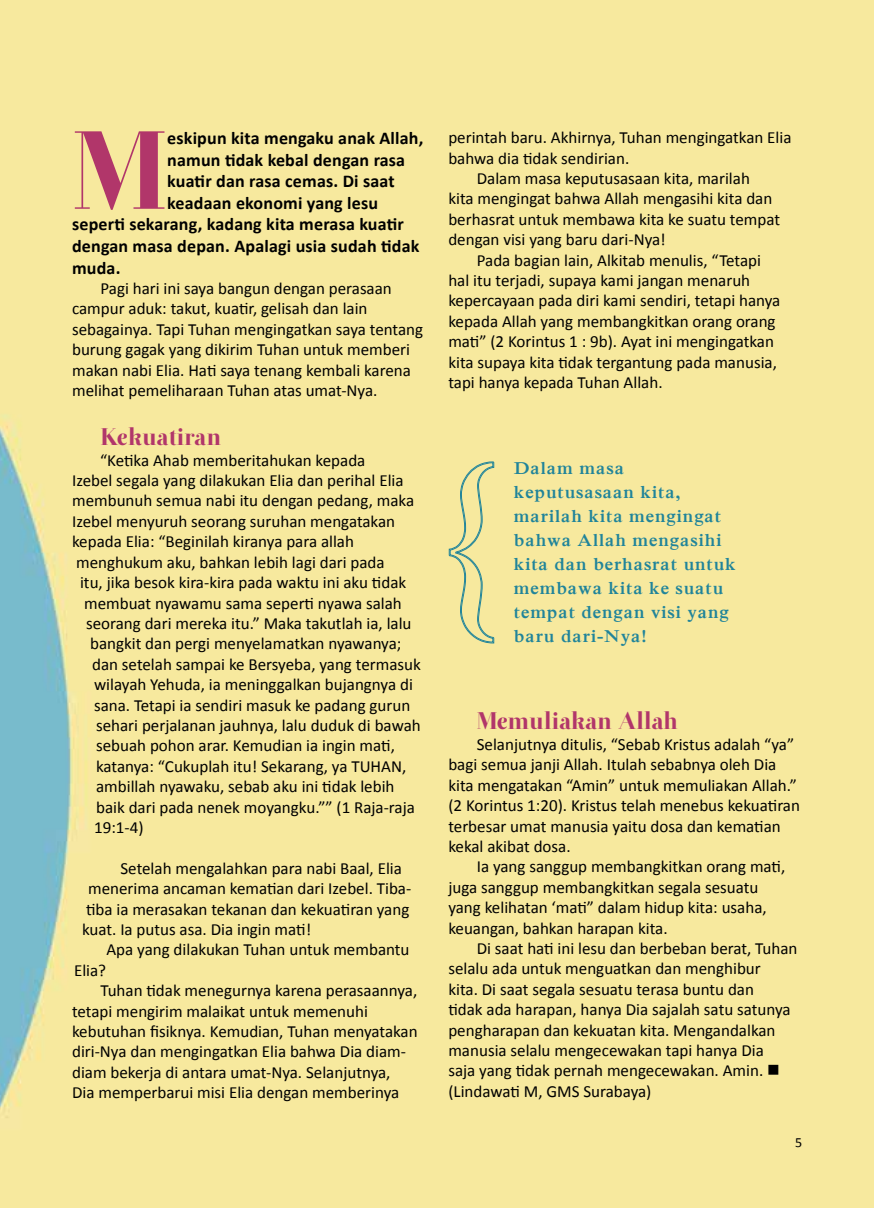
<style>
.page{position:relative;width:874px;height:1208px;background:#fff}
.page>*{position:absolute;margin:0;border:0;box-sizing:border-box;transform-origin:0 0}
.t1{font:110.6px "Otama ep";color:#b1366a}
.t2{font:24px "Otama ep";letter-spacing:.005em;color:#b1366a}
.t3{font:700 18px "Calibri";letter-spacing:.01em;color:#000}
.t4{font:700 18px/24px "Iskoola Pota";letter-spacing:.05em;color:#20849a}
.t5{font:17px/20.4px "Calibri";color:#000}
.t6{font:14px "Calibri";color:#000}
</style>
<div class="page">
<div style="left:0;top:0;width:873px;height:1208px;background:#f7e99e"></div>
<svg style="left:448px;top:461px;width:46px;height:182px;background:#e2df9d"></svg>
<h1 class="t1" style="left:72px;top:105px;width:97px">M</h1>
<p class="t3" style="left:167px;top:126px;width:257px">eskipun kita mengaku anak Allah,</p>
<p class="t3" style="left:167px;top:148px;width:239px">namun tidak kebal dengan rasa</p>
<p class="t3" style="left:167px;top:170px;width:229px">kuatir dan rasa cemas. Di saat</p>
<p class="t3" style="left:167px;top:191px;width:212px">keadaan ekonomi yang lesu</p>
<p class="t3" style="left:72px;top:213px;width:333px">seperti sekarang, kadang kita merasa kuatir</p>
<p class="t3" style="left:72px;top:234px;width:349px">dengan masa depan. Apalagi usia sudah tidak</p>
<p class="t3" style="left:72px;top:256px;width:50px">muda.</p>
<p class="t5" style="left:72px;top:278px;width:352px;text-indent:28px">Pagi hari ini saya bangun dengan perasaan campur aduk: takut, kuatir, gelisah dan lain sebagainya. Tapi Tuhan mengingatkan saya tentang burung gagak yang dikirim Tuhan untuk memberi makan nabi Elia. Hati saya tenang kembali karena melihat pemeliharaan Tuhan atas umat-Nya.</p>
<h2 class="t2" style="left:100px;top:422px;width:122px">Kekuatiran</h2>
<p class="t5" style="left:100px;top:450px;width:267px">“Ketika Ahab memberitahukan kepada</p>
<p class="t5" style="left:72px;top:470px;width:333px">Izebel segala yang dilakukan Elia dan perihal Elia</p>
<p class="t5" style="left:72px;top:491px;width:343px">membunuh semua nabi itu dengan pedang, maka</p>
<p class="t5" style="left:72px;top:511px;width:324px">Izebel menyuruh seorang suruhan mengatakan</p>
<p class="t5" style="left:72px;top:531px;width:283px">kepada Elia: “Beginilah kiranya para allah</p>
<p class="t5" style="left:76px;top:552px;width:310px">menghukum aku, bahkan lebih lagi dari pada</p>
<p class="t5" style="left:80px;top:572px;width:327px">itu, jika besok kira-kira pada waktu ini aku tidak</p>
<p class="t5" style="left:84px;top:593px;width:319px">membuat nyawamu sama seperti nyawa salah</p>
<p class="t5" style="left:86px;top:613px;width:327px">seorang dari mereka itu.” Maka takutlah ia, lalu</p>
<p class="t5" style="left:90px;top:633px;width:313px">bangkit dan pergi menyelamatkan nyawanya;</p>
<p class="t5" style="left:92px;top:654px;width:330px">dan setelah sampai ke Bersyeba, yang termasuk</p>
<p class="t5" style="left:94px;top:674px;width:320px">wilayah Yehuda, ia meninggalkan bujangnya di</p>
<p class="t5" style="left:94px;top:695px;width:317px">sana. Tetapi ia sendiri masuk ke padang gurun</p>
<p class="t5" style="left:96px;top:715px;width:326px">sehari perjalanan jauhnya, lalu duduk di bawah</p>
<p class="t5" style="left:96px;top:735px;width:300px">sebuah pohon arar. Kemudian ia ingin mati,</p>
<p class="t5" style="left:96px;top:756px;width:311px">katanya: “Cukuplah itu! Sekarang, ya TUHAN,</p>
<p class="t5" style="left:96px;top:776px;width:300px">ambillah nyawaku, sebab aku ini tidak lebih</p>
<p class="t5" style="left:96px;top:797px;width:320px">baik dari pada nenek moyangku.”” (1 Raja-raja</p>
<p class="t5" style="left:94px;top:817px;width:51px">19:1-4)</p>
<p class="t5" style="left:120px;top:858px;width:283px">Setelah mengalahkan para nabi Baal, Elia</p>
<p class="t5" style="left:88px;top:878px;width:324px">menerima ancaman kematian dari Izebel. Tiba-</p>
<p class="t5" style="left:86px;top:899px;width:324px">tiba ia merasakan tekanan dan kekuatiran yang</p>
<p class="t5" style="left:82px;top:919px;width:231px">kuat. Ia putus asa. Dia ingin mati!</p>
<p class="t5" style="left:106px;top:939px;width:304px">Apa yang dilakukan Tuhan untuk membantu</p>
<p class="t5" style="left:74px;top:960px;width:34px">Elia?</p>
<p class="t5" style="left:100px;top:980px;width:318px">Tuhan tidak menegurnya karena perasaannya,</p>
<p class="t5" style="left:72px;top:1001px;width:297px">tetapi mengirim malaikat untuk memenuhi</p>
<p class="t5" style="left:72px;top:1021px;width:347px">kebutuhan fisiknya. Kemudian, Tuhan menyatakan</p>
<p class="t5" style="left:72px;top:1041px;width:335px">diri-Nya dan mengingatkan Elia bahwa Dia diam-</p>
<p class="t5" style="left:72px;top:1062px;width:320px">diam bekerja di antara umat-Nya. Selanjutnya,</p>
<p class="t5" style="left:72px;top:1082px;width:328px">Dia memperbarui misi Elia dengan memberinya</p>
<p class="t5" style="left:448px;top:127px;width:344px">perintah baru. Akhirnya, Tuhan mengingatkan Elia</p>
<p class="t5" style="left:448px;top:148px;width:182px">bahwa dia tidak sendirian.</p>
<p class="t5" style="left:476px;top:168px;width:274px">Dalam masa keputusasaan kita, marilah</p>
<p class="t5" style="left:448px;top:189px;width:325px">kita mengingat bahwa Allah mengasihi kita dan</p>
<p class="t5" style="left:448px;top:209px;width:333px">berhasrat untuk membawa kita ke suatu tempat</p>
<p class="t5" style="left:448px;top:229px;width:219px">dengan visi yang baru dari-Nya!</p>
<p class="t5" style="left:476px;top:250px;width:286px">Pada bagian lain, Alkitab menulis, “Tetapi</p>
<p class="t5" style="left:448px;top:270px;width:303px">hal itu terjadi, supaya kami jangan menaruh</p>
<p class="t5" style="left:448px;top:291px;width:333px">kepercayaan pada diri kami sendiri, tetapi hanya</p>
<p class="t5" style="left:448px;top:311px;width:328px">kepada Allah yang membangkitkan orang orang</p>
<p class="t5" style="left:448px;top:331px;width:327px">mati” (2 Korintus 1 : 9b). Ayat ini mengingatkan</p>
<p class="t5" style="left:448px;top:352px;width:330px">kita supaya kita tidak tergantung pada manusia,</p>
<p class="t5" style="left:448px;top:372px;width:216px">tapi hanya kepada Tuhan Allah.</p>
<p class="t4" style="left:513px;top:456px;width:223px">Dalam masa keputusasaan kita, marilah kita mengingat bahwa Allah mengasihi kita dan berhasrat untuk membawa kita ke suatu tempat dengan visi yang baru dari-Nya!</p>
<h2 class="t2" style="left:476px;top:707px;width:203px">Memuliakan Allah</h2>
<p class="t5" style="left:448px;top:734px;width:353px;text-indent:28px">Selanjutnya ditulis, “Sebab Kristus adalah “ya” bagi semua janji Allah. Itulah sebabnya oleh Dia kita mengatakan “Amin” untuk memuliakan Allah.” (2 Korintus 1:20). Kristus telah menebus kekuatiran terbesar umat manusia yaitu dosa dan kematian kekal akibat dosa.</p>
<p class="t5" style="left:448px;top:856px;width:338px;text-indent:28px">Ia yang sanggup membangkitkan orang mati, juga sanggup membangkitkan segala sesuatu yang kelihatan ‘mati” dalam hidup kita: usaha, keuangan, bahkan harapan kita.</p>
<p class="t5" style="left:448px;top:938px;width:350px;text-indent:28px">Di saat hati ini lesu dan berbeban berat, Tuhan selalu ada untuk menguatkan dan menghibur<br>kita. Di saat segala sesuatu terasa buntu dan<br>tidak ada harapan, hanya Dia sajalah satu satunya pengharapan dan kekuatan kita. Mengandalkan manusia selalu mengecewakan tapi hanya Dia<br>saja yang tidak pernah mengecewakan. Amin. ■ (Lindawati M, GMS Surabaya)</p>
<p class="t6" style="left:794px;top:1133px;width:9px">5</p>
</div>
